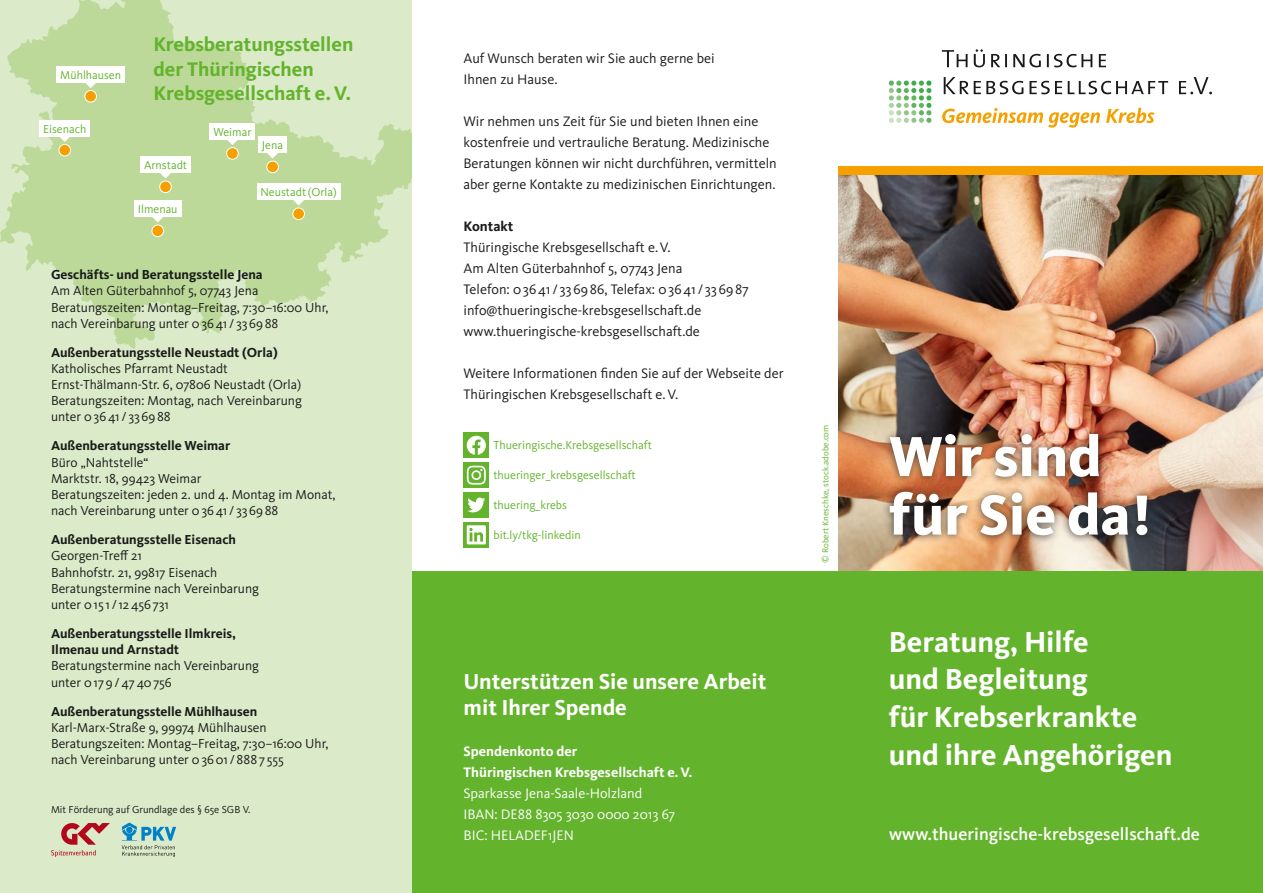
<style>
.page{position:relative;width:1263px;height:893px;background:#fff}
.page>*{position:absolute;margin:0;border:0;box-sizing:border-box;transform-origin:0 0}
.t1{font:800 58.5px/58.5px "Kievit OT";color:#fff}
.t2{font:700 30px/37.5px "Kievit OT";color:#fff}
.t3{font:700 22.5px/25.5px "Kievit OT";color:#fff}
.t4{font:700 20.4px/24.5px "Kievit OT";color:#64b32c}
.t5{font:500 18px "Kievit OT";color:#fff}
.t6{font:14.25px/21px "Kievit OT";color:#1a1a18}
.t7{font:14.25px/21px "Kievit OT";color:#fff}
.t8{font:700 14.25px/21px "Kievit OT";color:#fff}
.t9{font:700 14.25px "Kievit OT";color:#1a1a18}
.t10{font:13.5px/16.2px "Kievit OT";color:#1a1a18}
.t11{font:700 13.5px/16.2px "Kievit OT";color:#1a1a18}
.t12{font:12px "Kievit OT";color:#64b32c}
.t13{font:11.85px "Kievit OT";color:#64b32c}
.t14{font:10.5px "Kievit OT";color:#1a1a18}
.t15{font:9px "Kievit OT";color:#64b32c}
</style>
<div class="page">
<div style="left:0;top:0;width:412px;height:893px;background:#dbeac9"></div>
<svg style="left:0;top:0;width:412px;height:349px;fill:#bdd99a"></svg>
<div style="left:59px;top:144px;width:12px;height:12px;background:#f6a000;border-radius:50%"></div>
<div style="left:59px;top:144px;width:12px;height:12px;border:1px solid #fff;border-radius:50%"></div>
<svg style="left:59px;top:136px;width:11px;height:6px"></svg>
<div style="left:39px;top:120px;width:51px;height:16px;background:#fff"></div>
<div style="left:227px;top:148px;width:11px;height:11px;background:#f6a000;border-radius:50%"></div>
<div style="left:226px;top:147px;width:13px;height:13px;border:1px solid #fff;border-radius:50%"></div>
<svg style="left:227px;top:139px;width:11px;height:6px"></svg>
<div style="left:210px;top:123px;width:45px;height:16px;background:#fff"></div>
<div style="left:293px;top:208px;width:11px;height:12px;background:#f6a000;border-radius:50%"></div>
<div style="left:292px;top:208px;width:13px;height:12px;border:1px solid #fff;border-radius:50%"></div>
<svg style="left:293px;top:200px;width:11px;height:5px"></svg>
<div style="left:257px;top:183px;width:84px;height:17px;background:#fff"></div>
<svg style="left:267px;top:153px;width:11px;height:6px"></svg>
<div style="left:258px;top:136px;width:29px;height:17px;background:#fff"></div>
<div style="left:267px;top:161px;width:11px;height:12px;background:#f6a000;border-radius:50%"></div>
<div style="left:266px;top:161px;width:13px;height:12px;border:1px solid #fff;border-radius:50%"></div>
<div style="left:85px;top:90px;width:11px;height:12px;background:#f6a000;border-radius:50%"></div>
<div style="left:84px;top:90px;width:13px;height:12px;border:1px solid #fff;border-radius:50%"></div>
<svg style="left:85px;top:82px;width:11px;height:6px"></svg>
<div style="left:57px;top:66px;width:68px;height:16px;background:#fff"></div>
<div style="left:160px;top:181px;width:11px;height:12px;background:#f6a000;border-radius:50%"></div>
<div style="left:159px;top:181px;width:13px;height:12px;border:1px solid #fff;border-radius:50%"></div>
<svg style="left:160px;top:173px;width:11px;height:5px"></svg>
<div style="left:140px;top:156px;width:51px;height:17px;background:#fff"></div>
<div style="left:152px;top:225px;width:12px;height:12px;background:#f6a000;border-radius:50%"></div>
<div style="left:152px;top:225px;width:12px;height:12px;border:1px solid #fff;border-radius:50%"></div>
<svg style="left:152px;top:217px;width:11px;height:6px"></svg>
<div style="left:134px;top:200px;width:47px;height:17px;background:#fff"></div>
<img style="left:838px;top:174px;width:425px;height:398px">
<div style="left:838px;top:166px;width:425px;height:8px;background:#f6a000"></div>
<div style="left:412px;top:572px;width:851px;height:321px;background:#64b32c"></div>
<div style="left:881px;top:426px;width:274px;height:118px;background:#1a1a18;opacity:.75"></div>
<svg style="left:942px;top:49px;width:270px;height:45px"></svg>
<svg style="left:889px;top:81px;width:42px;height:42px"></svg>
<svg style="left:942px;top:108px;width:212px;height:20px"></svg>
<svg style="left:122px;top:822px;width:54px;height:35px"></svg>
<svg style="left:51px;top:823px;width:59px;height:34px"></svg>
<div style="left:463px;top:492px;width:26px;height:26px;background:#64b32c"></div>
<svg style="left:467px;top:497px;width:18px;height:15px"></svg>
<div style="left:463px;top:462px;width:26px;height:26px;background:#64b32c"></div>
<svg style="left:467px;top:466px;width:19px;height:19px"></svg>
<div style="left:463px;top:432px;width:26px;height:26px;background:#64b32c"></div>
<svg style="left:467px;top:436px;width:19px;height:19px"></svg>
<svg style="left:463px;top:522px;width:26px;height:26px"></svg>
<svg style="left:467px;top:525px;width:19px;height:19px"></svg>
<p class="t13" style="left:60px;top:68px;width:62px">Mühlhausen</p>
<h3 class="t4" style="left:153px;top:32px;width:201px">Krebsberatungsstellen der Thüringischen<br>Krebsgesellschaft e.V.</h3>
<p class="t13" style="left:43px;top:121px;width:45px">Eisenach</p>
<p class="t13" style="left:213px;top:125px;width:40px">Weimar</p>
<p class="t13" style="left:144px;top:158px;width:45px">Arnstadt</p>
<p class="t13" style="left:138px;top:202px;width:41px">Ilmenau</p>
<p class="t13" style="left:262px;top:138px;width:23px">Jena</p>
<p class="t13" style="left:260px;top:185px;width:78px">Neustadt(Orla)</p>
<p class="t11" style="left:51px;top:266px;width:213px">Geschäfts- und Beratungsstelle Jena</p>
<p class="t10" style="left:51px;top:283px;width:279px">Am Alten Güterbahnhof 5, 07743 Jena<br>Beratungszeiten: Montag–Freitag, 7:30–16:00 Uhr, nach Vereinbarung unter 03641 / 336988</p>
<p class="t11" style="left:51px;top:344px;width:228px">Außenberatungsstelle Neustadt (Orla)</p>
<p class="t10" style="left:51px;top:360px;width:252px">Katholisches Pfarramt Neustadt Ernst-Thälmann-Str. 6, 07806 Neustadt (Orla)<br>Beratungszeiten: Montag, nach Vereinbarung unter 03641 / 336988</p>
<p class="t11" style="left:51px;top:438px;width:181px">Außenberatungsstelle Weimar</p>
<p class="t10" style="left:51px;top:454px;width:286px">Büro „Nahtstelle“<br>Marktstr. 18, 99423 Weimar<br>Beratungszeiten: jeden 2. und 4. Montag im Monat, nach Vereinbarung unter 03641 / 336988</p>
<p class="t11" style="left:51px;top:531px;width:187px">Außenberatungsstelle Eisenach</p>
<p class="t10" style="left:51px;top:548px;width:209px">Georgen-Treff 21<br>Bahnhofstr. 21, 99817 Eisenach<br>Beratungstermine nach Vereinbarung unter 015 1 / 12456731</p>
<p class="t11" style="left:51px;top:625px;width:187px">Außenberatungsstelle Ilmkreis,<br>Ilmenau und Arnstadt</p>
<p class="t10" style="left:51px;top:658px;width:209px">Beratungstermine nach Vereinbarung unter 0179/4740756</p>
<p class="t11" style="left:51px;top:703px;width:208px">Außenberatungsstelle Mühlhausen</p>
<p class="t10" style="left:51px;top:719px;width:279px">Karl-Marx-Straße 9, 99974 Mühlhausen<br>Beratungszeiten: Montag–Freitag, 7:30–16:00 Uhr, nach Vereinbarung unter 03601 /8887 555</p>
<p class="t14" style="left:51px;top:803px;width:201px">Mit Förderung auf Grundlage des § 65e SGB V.</p>
<p class="t6" style="left:463px;top:48px;width:253px">Auf Wunsch beraten wir Sie auch gerne bei<br>Ihnen zu Hause.</p>
<p class="t6" style="left:463px;top:111px;width:315px">Wir nehmen uns Zeit für Sie und bieten Ihnen eine kostenfreie und vertrauliche Beratung. Medizinische Beratungen können wir nicht durchführen, vermitteln aber gerne Kontakte zu medizinischen Einrichtungen.</p>
<p class="t9" style="left:463px;top:218px;width:51px">Kontakt</p>
<p class="t6" style="left:463px;top:237px;width:287px">Thüringische Krebsgesellschaft e.V.<br>Am Alten Güterbahnhof 5, 07743 Jena<br>Telefon: 03641 / 336986, Telefax: 03641 / 336987 info@thueringische-krebsgesellschaft.de www.thueringische-krebsgesellschaft.de</p>
<p class="t6" style="left:463px;top:363px;width:322px">Weitere Informationen finden Sie auf der Webseite der<br>Thüringischen Krebsgesellschaft e.V.</p>
<p class="t12" style="left:493px;top:438px;width:160px">Thueringische.Krebsgesellschaft</p>
<p class="t12" style="left:493px;top:468px;width:144px">thueringer_krebsgesellschaft</p>
<p class="t12" style="left:493px;top:498px;width:75px">thuering_krebs</p>
<p class="t12" style="left:493px;top:528px;width:89px">bit.ly/tkg-linkedin</p>
<p class="t15" style="left:820px;top:563px;width:140px;rotate:-90deg">© Robert Kneschke, stock.adobe.com</p>
<h3 class="t3" style="left:463px;top:669px;width:305px">Unterstützen Sie unsere Arbeit mit Ihrer Spende</h3>
<p class="t8" style="left:463px;top:741px;width:231px">Spendenkonto der<br>Thüringischen Krebsgesellschaft e.V.</p>
<p class="t7" style="left:463px;top:783px;width:213px">Sparkasse Jena-Saale-Holzland<br>IBAN: DE88 8305 3030 0000 2013 67<br>BIC: HELADEF1JEN</p>
<h1 class="t1" style="left:889px;top:427px;width:264px">Wir sind für Sie da!</h1>
<h2 class="t2" style="left:889px;top:623px;width:285px">Beratung, Hilfe<br>und Begleitung<br>für Krebserkrankte und ihre Angehörigen</h2>
<h3 class="t5" style="left:889px;top:823px;width:312px">www.thueringische-krebsgesellschaft.de</h3>
</div>
